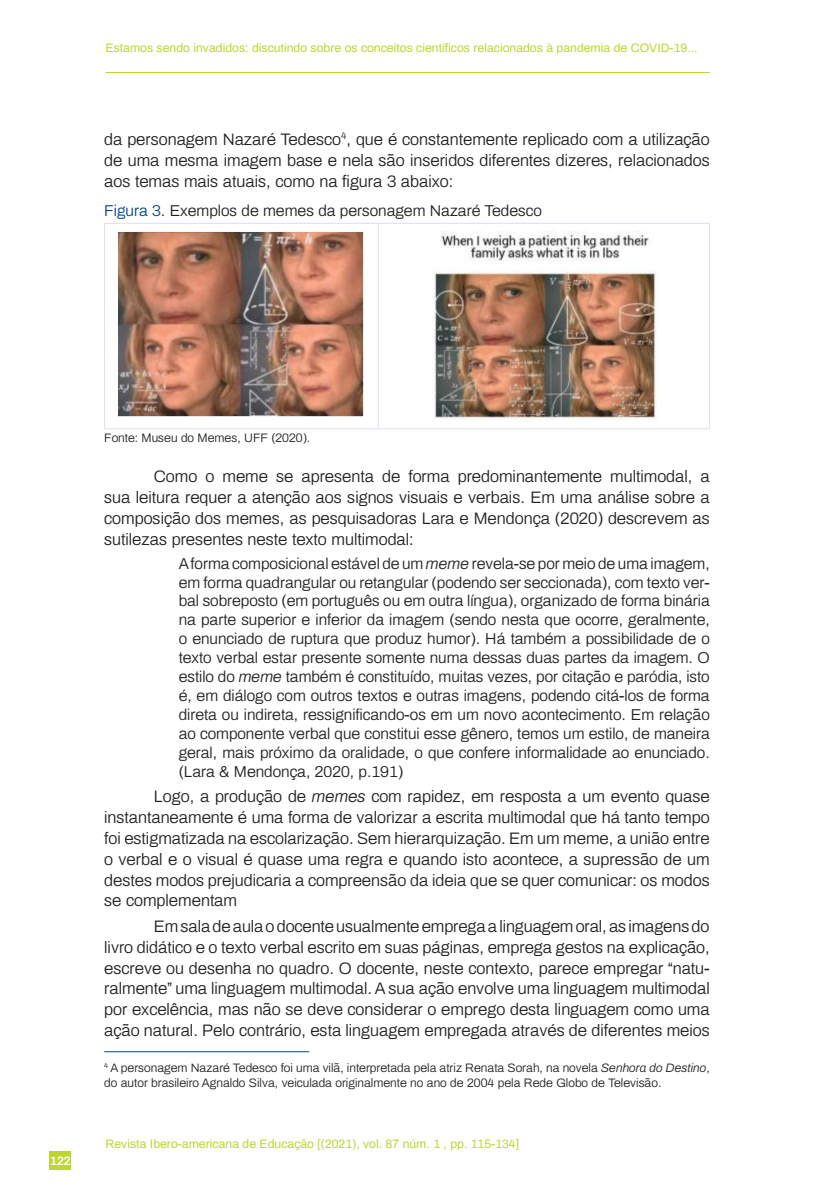
<style>
.page{position:relative;width:819px;height:1191px;background:#fff}
.page>*{position:absolute;margin:0;border:0;box-sizing:border-box;transform-origin:0 0}
.RIE_Texto{font:300 16.62px/20.8px "Archivo";color:#231f20;text-align:justify}
.RIE_Citas{font:300 15.75px/18.9px "Archivo";color:#231f20;text-align:justify}
.RIE_TítuloTabla_2{font:300 15.75px "Archivo";color:#231f20}
.RIE_NotasPie1{font:300 12.25px/14.7px "Archivo";color:#231f20}
.t1{font:12.25px "Archivo";color:#bed630}
.RIE_Fuente{font:300 12.25px "Archivo";color:#231f20}
.t2{font:600 12.25px "Archivo";color:#fff}
.s1{color:#004684}
.s2{font-style:italic}
</style>
<div class="page">
<hr style="left:105px;top:72px;width:604px;height:1px;background:#bed630">
<div style="left:50px;top:1151px;width:21px;height:19px;background:#bed630"></div>
<hr style="left:104px;top:223px;width:274px;height:1px;background:#dae0ed">
<hr style="left:104px;top:223px;width:1px;height:206px;background:#dae0ed">
<hr style="left:378px;top:223px;width:331px;height:1px;background:#dae0ed">
<hr style="left:378px;top:223px;width:1px;height:206px;background:#dae0ed">
<hr style="left:709px;top:223px;width:1px;height:206px;background:#dae0ed">
<hr style="left:104px;top:428px;width:274px;height:1px;background:#dae0ed">
<hr style="left:378px;top:428px;width:331px;height:1px;background:#dae0ed">
<img style="left:118px;top:231px;width:246px;height:186px">
<img style="left:434px;top:230px;width:223px;height:190px">
<hr style="left:104px;top:1051px;width:205px;height:1px;background:#004684">
<p class="t1" style="left:106px;top:39px;width:593px">Estamos sendo invadidos: discutindo sobre os conceitos científicos relacionados à pandemia de COVID-19...</p>
<p class="RIE_Texto" style="left:104px;top:128px;width:607px">da personagem Nazaré Tedesco<sup>4</sup>, que é constantemente replicado com a utilização de uma mesma imagem base e nela são inseridos diferentes dizeres, relacionados aos temas mais atuais, como na figura 3 abaixo:</p>
<p class="RIE_TítuloTabla_2" style="left:104px;top:199px;width:439px"><span class="s1">Figura 3</span>. Exemplos de memes da personagem Nazaré Tedesco</p>
<p class="t2" style="left:50px;top:1152px;width:22px">122</p>
<p class="RIE_Fuente" style="left:104px;top:428px;width:207px">Fonte: Museu do Memes, UFF (2020).</p>
<p class="RIE_Texto" style="left:104px;top:465px;width:607px;text-indent:50px">Como o meme se apresenta de forma predominantemente multimodal, a sua leitura requer a atenção aos signos visuais e verbais. Em uma análise sobre a composição dos memes, as pesquisadoras Lara e Mendonça (2020) descrevem as sutilezas presentes neste texto multimodal:</p>
<p class="RIE_Citas" style="left:179px;top:553px;width:532px">A forma composicional estável de um <span class="s2">meme</span> revela-se por meio de uma imagem, em forma quadrangular ou retangular (podendo ser seccionada), com texto ver&shy;bal sobreposto (em português ou em outra língua), organizado de forma binária na parte superior e inferior da imagem (sendo nesta que ocorre, geralmente, o enunciado de ruptura que produz humor). Há também a possibilidade de o texto verbal estar presente somente numa dessas duas partes da imagem. O estilo do <span class="s2">meme</span> também é constituído, muitas vezes, por citação e paródia, isto é, em diálogo com outros textos e outras imagens, podendo citá-los de forma direta ou indireta, ressignificando-os em um novo acontecimento. Em relação ao componente verbal que constitui esse gênero, temos um estilo, de maneira geral, mais próximo da oralidade, o que confere informalidade ao enunciado. (Lara &amp; Mendonça, 2020, p.191)</p>
<p class="RIE_Texto" style="left:104px;top:785px;width:607px;text-indent:50px">Logo, a produção de <span class="s2">memes</span> com rapidez, em resposta a um evento quase instantaneamente é uma forma de valorizar a escrita multimodal que há tanto tempo foi estigmatizada na escolarização. Sem hierarquização. Em um meme, a união entre o verbal e o visual é quase uma regra e quando isto acontece, a supressão de um destes modos prejudicaria a compreensão da ideia que se quer comunicar: os modos se complementam</p>
<p class="RIE_Texto" style="left:104px;top:914px;width:607px;text-indent:50px">Em sala de aula o docente usualmente emprega a linguagem oral, as imagens do livro didático e o texto verbal escrito em suas páginas, emprega gestos na explicação, escreve ou desenha no quadro. O docente, neste contexto, parece empregar “natu&shy;ralmente” uma linguagem multimodal. A sua ação envolve uma linguagem multimodal por excelência, mas não se deve considerar o emprego desta linguagem como uma ação natural. Pelo contrário, esta linguagem empregada através de diferentes meios</p>
<p class="RIE_NotasPie1" style="left:104px;top:1059px;width:607px"><sup>4</sup> A personagem Nazaré Tedesco foi uma vilã, interpretada pela atriz Renata Sorah, na novela <span class="s2">Senhora do Destino</span>, do autor brasileiro Agnaldo Silva, veiculada originalmente no ano de 2004 pela Rede Globo de Televisão.</p>
<p class="t1" style="left:106px;top:1135px;width:415px">Revista Ibero-americana de Educação [(2021), vol. 87 núm. 1 , pp. 115-134]</p>
</div>
